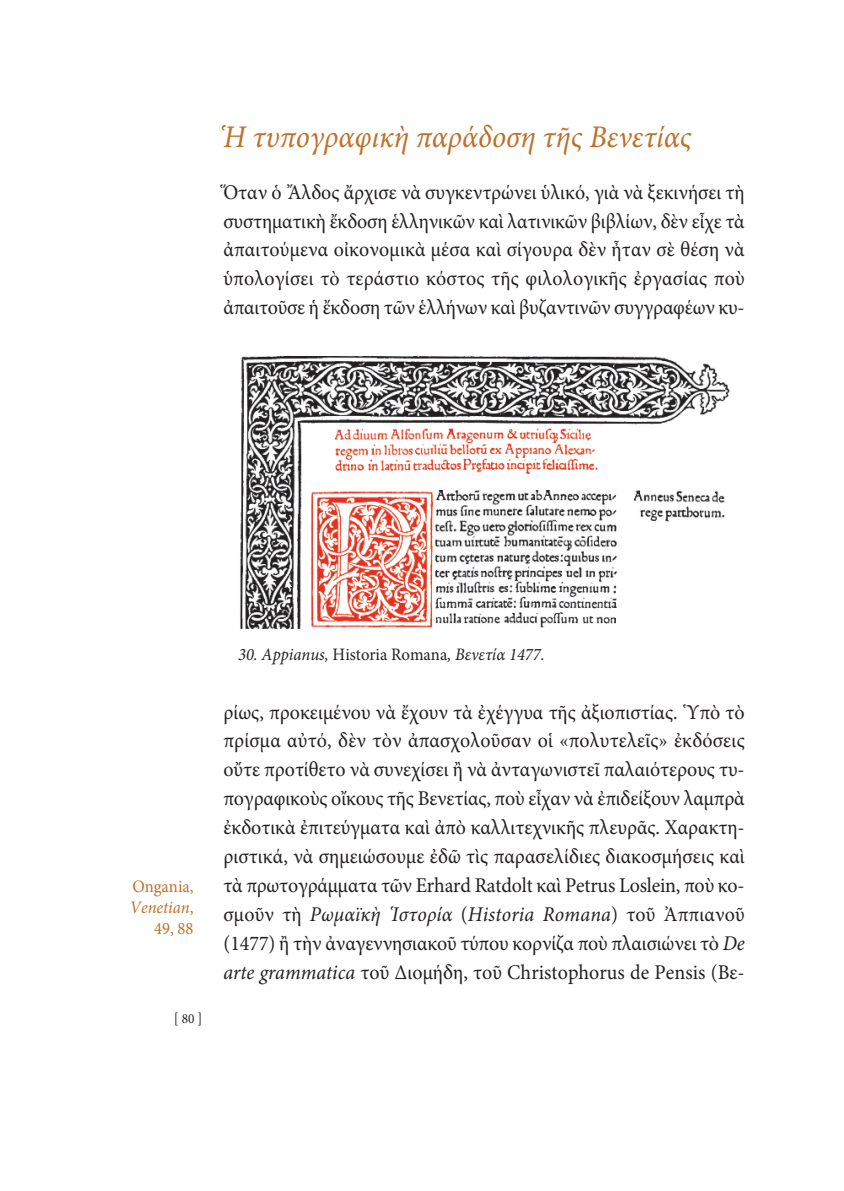
<style>
.page{position:relative;width:844px;height:1191px;background:#fff}
.page>*{position:absolute;margin:0;border:0;box-sizing:border-box;transform-origin:0 0}
.t1{font:italic 31.5px "Minion Pro";color:#be7029;scale:.95 1}
.t2{font:21px/28.9px "Minion Pro";letter-spacing:-.01em;color:#231f20;text-align:justify;scale:.95 1}
.t3{font:italic 17.5px "Minion Pro";color:#231f20;scale:.95 1}
.t4{font:17.5px/21px "Minion Pro";color:#be7029;text-align:right;scale:.95 1}
.t5{font:14.88px "Minion Pro";color:#231f20;scale:.95 1}
.s1{font-style:italic}
.s2{font-size:14px}
.s3{font-style:normal}
</style>
<div class="page">
<img style="left:240px;top:355px;width:490px;height:274px">
<img style="left:308px;top:427px;width:312px;height:202px">
<h1 class="t1" style="left:223px;top:125px;width:494px">Ἡ τυπογραφικὴ παράδοση τῆς Βενετίας</h1>
<p class="t2" style="left:223px;top:177px;width:550px">Ὅταν ὁ Ἄλδος ἄρχισε νὰ συγκεντρώνει ὑλικό, γιὰ νὰ ξεκινήσει τὴ συστηµατικὴ ἔκδοση ἑλληνικῶν καὶ λατινικῶν βιβλίων, δὲν εἶχε τὰ ἀπαιτούµενα οἰκονοµικὰ µέσα καὶ σίγουρα δὲν ἦταν σὲ θέση νὰ ὑπολογίσει τὸ τεράστιο κόστος τῆς φιλολογικῆς ἐργασίας ποὺ ἀπαιτοῦσε ἡ ἔκδοση τῶν ἑλλήνων καὶ βυζαντινῶν συγγραφέων κυ-</p>
<p class="t4" style="left:130px;top:875px;width:69px">Ongania,<br><span class="s1">Venetian</span>,<br>49, 88</p>
<p class="t5" style="left:174px;top:1008px;width:32px">[<span class="s2">80</span>]</p>
<p class="t3" style="left:238px;top:648px;width:324px">30. Appianus, <span class="s3">Historia Romana</span>, Βενετία 1477.</p>
<p class="t2" style="left:223px;top:697px;width:550px">ρίως, προκειµένου νὰ ἔχουν τὰ ἐχέγγυα τῆς ἀξιοπιστίας. Ὑπὸ τὸ πρίσµα αὐτό, δὲν τὸν ἀπασχολοῦσαν οἱ «πολυτελεῖς» ἐκδόσεις οὔτε προτίθετο νὰ συνεχίσει ἢ νὰ ἀνταγωνιστεῖ παλαιότερους τυ&shy;πογραφικοὺς οἴκους τῆς Βενετίας, ποὺ εἶχαν νὰ ἐπιδείξουν λαµπρὰ ἐκδοτικὰ ἐπιτεύγµατα καὶ ἀπὸ καλλιτεχνικῆς πλευρᾶς. Χαρακτη&shy;ριστικά, νὰ σηµειώσουµε ἐδῶ τὶς παρασελίδιες διακοσµήσεις καὶ τὰ πρωτογράµµατα τῶν Erhard Ratdolt καὶ Petrus Loslein, ποὺ κο&shy;σµοῦν τὴ <span class="s1">Ρωμαϊκὴ Ἱστορία</span> (<span class="s1">Historia Romana</span>) τοῦ Ἀππιανοῦ (1477) ἢ τὴν ἀναγεννησιακοῦ τύπου κορνίζα ποὺ πλαισιώνει τὸ <span class="s1">De arte gramma tica</span> τοῦ ∆ιοµήδη, τοῦ Christophorus de Pensis (Βε-</p>
</div>
